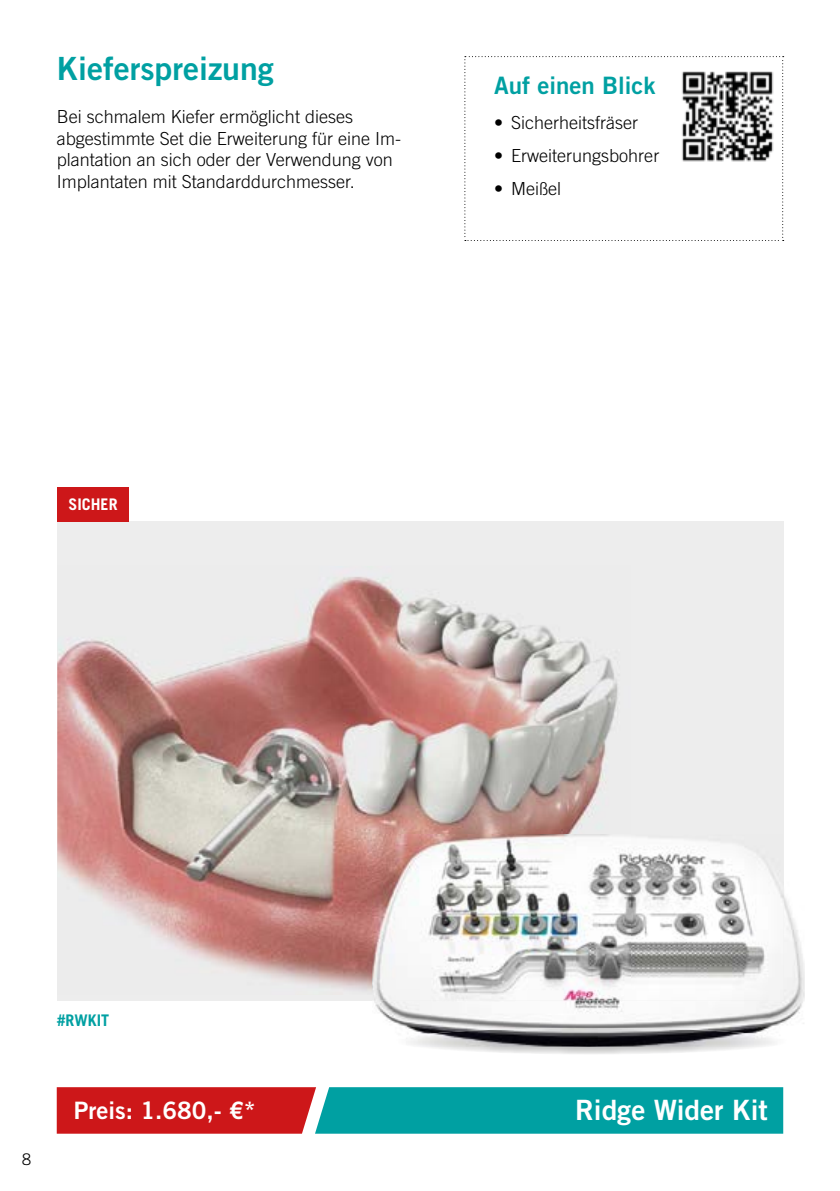
<style>
.page{position:relative;width:840px;height:1191px;background:#fff}
.page>*{position:absolute;margin:0;border:0;box-sizing:border-box;transform-origin:0 0}
.t1{font:32px "Trade Gothic LT Std Bd 2";color:#00a0a2}
.t2{font:28px "Trade Gothic LT Std Bd 2";color:#fff}
.t3{font:24px "Trade Gothic LT Std Bd 2";color:#fff}
.t4{font:24px "Trade Gothic LT Std Bd 2";color:#00a0a2}
.t5{font:300 18px/21.6px "Trade Gothic LT Std";color:#000}
.t6{font:700 16px "Trade Gothic LT Std";color:#fff}
.t7{font:700 16px "Trade Gothic LT Std";color:#00a0a2}
.t8{font:300 16px "Trade Gothic LT Std";color:#000}
</style>
<div class="page">
<div style="left:57px;top:521px;width:726px;height:479px;background:#ededed"></div>
<svg style="left:57px;top:1087px;width:725px;height:46px;background:#4c7274"></svg>
<div style="left:57px;top:487px;width:72px;height:34px;background:#cd1719"></div>
<img style="left:57px;top:577px;width:561px;height:414px">
<img style="left:372px;top:834px;width:432px;height:194px">
<img style="left:372px;top:834px;width:411px;height:166px">
<img style="left:372px;top:834px;width:258px;height:161px">
<img style="left:406px;top:1028px;width:369px;height:19px">
<svg style="left:464px;top:56px;width:319px;height:185px"></svg>
<img style="left:680px;top:70px;width:93px;height:93px">
<h1 class="t1" style="left:57px;top:49px;width:218px">Kieferspreizung</h1>
<p class="t5" style="left:57px;top:105px;width:346px">Bei schmalem Kiefer ermöglicht dieses abgestimmte Set die Erweiterung für eine Im&shy;plantation an sich oder der Verwendung von Implantaten mit Standarddurchmesser.</p>
<h3 class="t4" style="left:494px;top:70px;width:163px">Auf einen Blick</h3>
<p class="t5" style="left:494px;top:112px;width:146px">• Sicherheitsfräser</p>
<p class="t5" style="left:494px;top:145px;width:167px">• Erweiterungsbohrer</p>
<p class="t5" style="left:494px;top:178px;width:68px">• Meißel</p>
<p class="t6" style="left:69px;top:494px;width:50px">SICHER</p>
<p class="t7" style="left:57px;top:1010px;width:54px">#RWKIT</p>
<p class="t8" style="left:22px;top:1150px;width:10px">8</p>
<h3 class="t3" style="left:74px;top:1095px;width:183px">Preis: 1.680,- €*</h3>
<h2 class="t2" style="left:575px;top:1092px;width:194px">Ridge Wider Kit</h2>
</div>
